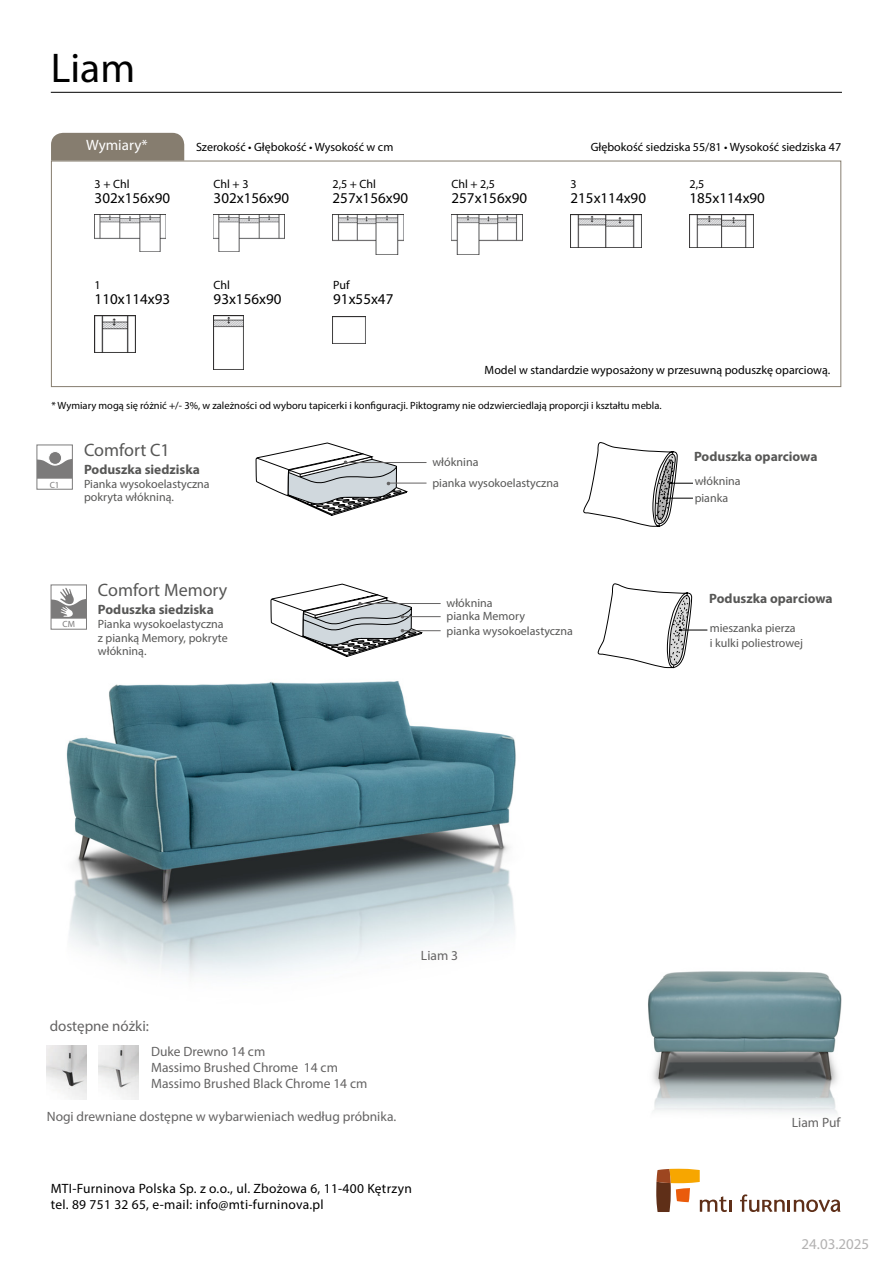
<style>
.page{position:relative;width:893px;height:1263px;background:#fff}
.page>*{position:absolute;margin:0;border:0;box-sizing:border-box;transform-origin:0 0}
.t1{font:41.7px "Myriad Pro";color:#000}
.t2{font:18px "Myriad Pro";color:#575756}
.t3{font:15px "Myriad Pro";color:#000}
.t4{font:15px "Myriad Pro";color:#646363}
.t5{font:15px "Myriad Pro";color:#b3b2b2}
.t6{font:15px "Myriad Pro";color:#fff}
.t7{font:13.5px/16.2px "Myriad Pro";color:#646363}
.t8{font:13.5px/16.2px "Myriad Pro";letter-spacing:.02em;color:#000}
.t9{font:700 13.5px "Myriad Pro";color:#575756}
.t10{font:12px/13.6px "Myriad Pro";color:#575756}
.t11{font:12px "Myriad Pro";color:#000}
.t12{font:10.5px "Myriad Pro";color:#000}
.t13{font:9px "Myriad Pro";color:#7c7b7b}
</style>
<div class="page">
<img style="left:648px;top:971px;width:194px;height:143px">
<img style="left:66px;top:683px;width:450px;height:294px">
<div style="left:51px;top:161px;width:790px;height:226px;border:1px solid #867d6f"></div>
<hr style="left:51px;top:92px;width:791px;height:1px;background:#000">
<div style="left:51px;top:133px;width:133px;height:28px;background:#867d6f"></div>
<svg style="left:656px;top:1169px;width:76px;height:43px"></svg>
<svg style="left:740px;top:1194px;width:100px;height:18px"></svg>
<svg style="left:597px;top:583px;width:110px;height:85px"></svg>
<hr style="left:360px;top:603px;width:81px;height:1px;background:#646363">
<hr style="left:402px;top:630px;width:39px;height:1px;background:#646363">
<hr style="left:402px;top:616px;width:39px;height:1px;background:#646363">
<div style="left:51px;top:585px;width:36px;height:44px;border:1px solid #7c7b7b"></div>
<svg style="left:51px;top:588px;width:35px;height:31px"></svg>
<img style="left:571px;top:214px;width:71px;height:34px">
<img style="left:689px;top:214px;width:65px;height:34px">
<img style="left:95px;top:315px;width:40px;height:37px">
<img style="left:95px;top:214px;width:71px;height:38px">
<img style="left:214px;top:214px;width:71px;height:38px">
<img style="left:333px;top:214px;width:71px;height:40px">
<img style="left:452px;top:214px;width:71px;height:40px">
<img style="left:214px;top:315px;width:30px;height:55px">
<img style="left:333px;top:316px;width:33px;height:27px">
<svg style="left:583px;top:442px;width:110px;height:85px"></svg>
<div style="left:37px;top:445px;width:36px;height:45px;border:1px solid #7c7b7b"></div>
<svg style="left:37px;top:451px;width:35px;height:28px"></svg>
<hr style="left:389px;top:483px;width:37px;height:1px;background:#646363">
<hr style="left:345px;top:462px;width:81px;height:1px;background:#646363">
<svg style="left:256px;top:442px;width:167px;height:264px"></svg>
<img style="left:99px;top:1046px;width:40px;height:53px">
<img style="left:47px;top:1046px;width:40px;height:53px">
<h1 class="t1" style="left:51px;top:43px;width:86px">Liam</h1>
<p class="t6" style="left:86px;top:136px;width:63px">Wymiary*</p>
<p class="t11" style="left:196px;top:140px;width:199px">Szerokość • Głębokość • Wysokość w cm</p>
<p class="t11" style="left:95px;top:176px;width:36px">3 + Chl</p>
<p class="t3" style="left:95px;top:188px;width:77px">302x156x90</p>
<p class="t11" style="left:95px;top:277px;width:8px">1</p>
<p class="t3" style="left:95px;top:289px;width:77px">110x114x93</p>
<p class="t11" style="left:214px;top:176px;width:36px">Chl + 3</p>
<p class="t3" style="left:214px;top:188px;width:77px">302x156x90</p>
<p class="t11" style="left:214px;top:277px;width:18px">Chl</p>
<p class="t3" style="left:214px;top:289px;width:69px">93x156x90</p>
<p class="t11" style="left:333px;top:176px;width:45px">2,5 + Chl</p>
<p class="t3" style="left:333px;top:188px;width:77px">257x156x90</p>
<p class="t11" style="left:333px;top:277px;width:18px">Puf</p>
<p class="t3" style="left:333px;top:289px;width:62px">91x55x47</p>
<p class="t11" style="left:452px;top:176px;width:45px">Chl + 2,5</p>
<p class="t3" style="left:452px;top:188px;width:77px">257x156x90</p>
<p class="t11" style="left:591px;top:140px;width:252px">Głębokość siedziska 55/81 • Wysokość siedziska 47</p>
<p class="t11" style="left:571px;top:176px;width:8px">3</p>
<p class="t3" style="left:571px;top:188px;width:77px">215x114x90</p>
<p class="t11" style="left:689px;top:176px;width:16px">2,5</p>
<p class="t3" style="left:689px;top:188px;width:77px">185x114x90</p>
<p class="t11" style="left:485px;top:363px;width:347px">Model w standardzie wyposażony w przesuwną poduszkę oparciową.</p>
<p class="t12" style="left:51px;top:399px;width:612px">* Wymiary mogą się różnić +/- 3%, w zależności od wyboru tapicerki i konfiguracji. Piktogramy nie odzwierciedlają proporcji i kształtu mebla.</p>
<p class="t13" style="left:50px;top:479px;width:11px">C1</p>
<h2 class="t2" style="left:84px;top:439px;width:87px">Comfort C1</h2>
<p class="t9" style="left:84px;top:461px;width:117px">Poduszka siedziska</p>
<p class="t10" style="left:84px;top:477px;width:127px">Pianka wysokoelastyczna pokryta włókniną.</p>
<p class="t10" style="left:432px;top:451px;width:128px;line-height:21px">włóknina<br>pianka wysokoelastyczna</p>
<p class="t9" style="left:694px;top:447px;width:125px">Poduszka oparciowa</p>
<p class="t10" style="left:695px;top:473px;width:48px;line-height:16.5px">włóknina pianka</p>
<p class="t13" style="left:63px;top:619px;width:14px">CM</p>
<h2 class="t2" style="left:98px;top:579px;width:131px">Comfort Memory</h2>
<p class="t9" style="left:98px;top:601px;width:117px">Poduszka siedziska</p>
<p class="t10" style="left:98px;top:617px;width:131px">Pianka wysokoelastyczna z pianką Memory, pokryte włókniną.</p>
<p class="t10" style="left:710px;top:621px;width:95px;line-height:15px">mieszanka pierza<br>i kulki poliestrowej</p>
<p class="t9" style="left:709px;top:590px;width:125px">Poduszka oparciowa</p>
<p class="t10" style="left:447px;top:596px;width:80px">włóknina pianka Memory</p>
<p class="t10" style="left:447px;top:624px;width:128px">pianka wysokoelastyczna</p>
<p class="t7" style="left:421px;top:947px;width:39px">Liam 3</p>
<p class="t4" style="left:50px;top:1016px;width:101px">dostępne nóżki:</p>
<p class="t7" style="left:151px;top:1043px;width:218px">Duke Drewno 14 cm<br>Massimo Brushed Chrome 14 cm<br>Massimo Brushed Black Chrome 14 cm</p>
<p class="t7" style="left:47px;top:1108px;width:351px">Nogi drewniane dostępne w wybarwieniach według próbnika.</p>
<p class="t8" style="left:51px;top:1180px;width:363px">MTI-Furninova Polska Sp. z o.o., ul. Zbożowa 6, 11-400 Kętrzyn tel. 89 751 32 65, e-mail: info@mti-furninova.pl</p>
<p class="t7" style="left:792px;top:1114px;width:50px">Liam Puf</p>
<p class="t5" style="left:801px;top:1235px;width:69px">24.03.2025</p>
</div>
